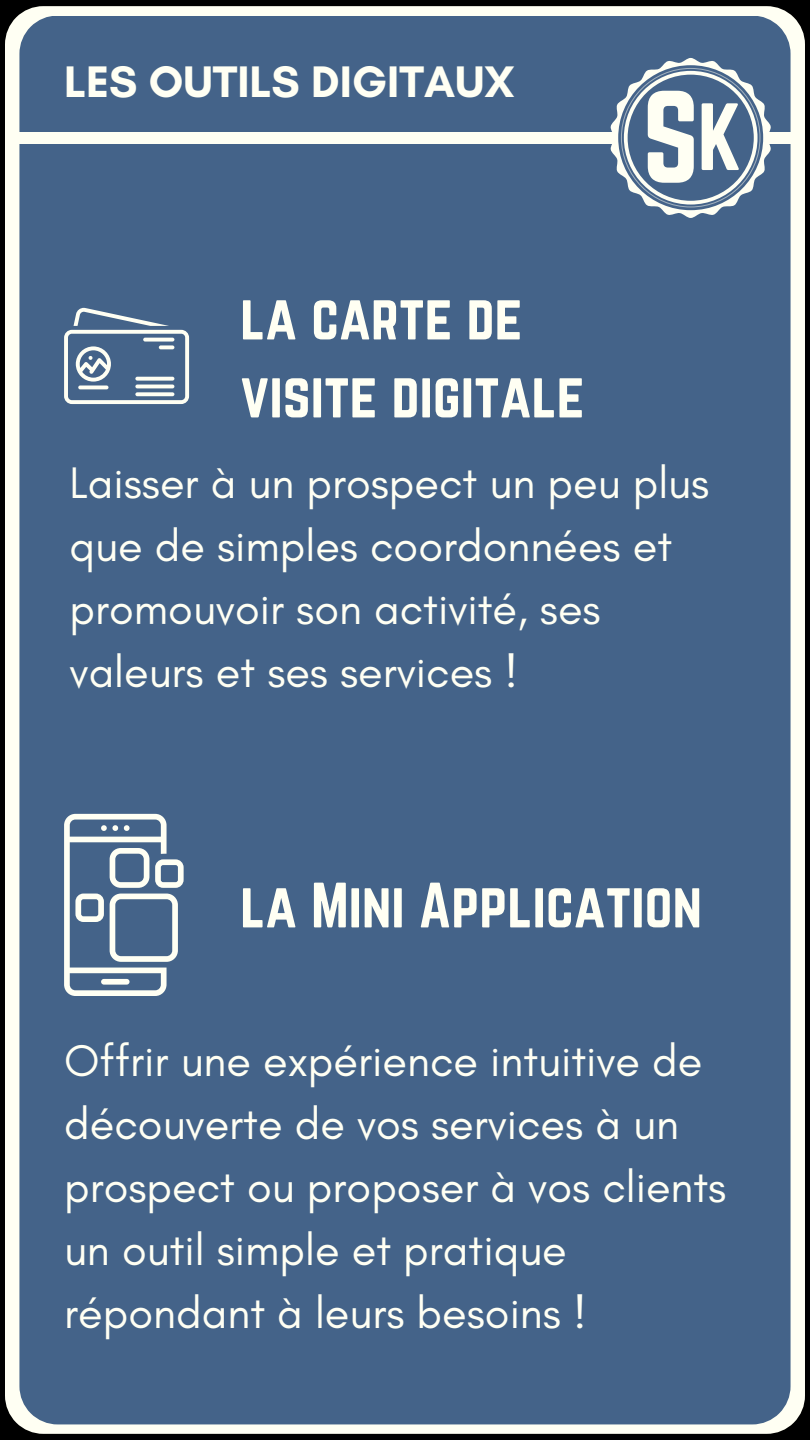
<style>
.page{position:relative;width:810px;height:1440px;background:#000}
.page>*{position:absolute;margin:0;border:0;box-sizing:border-box;transform-origin:0 0}
.t1{font:115px "Norwester";color:#fffff3}
.t2{font:83.4px "Norwester";color:#fffff3}
.t3{font:56px/78px "Norwester";color:#fffff3}
.t4{font:45px/63px "Glacial Indifference";color:#fffff3}
.t5{font:700 45px "Glacial Indifference";color:#fffff3}
</style>
<div class="page">
<div style="left:5px;top:6px;width:800px;height:1428px;background:#fffff3"></div>
<div style="left:19px;top:16px;width:772px;height:1408px;background:#446389"></div>
<div style="left:5px;top:132px;width:792px;height:12px;background:#fffff3"></div>
<svg style="left:611px;top:58px;width:160px;height:160px;background:#657f9c"></svg>
<svg style="left:64px;top:308px;width:125px;height:96px;background:#748ba4"></svg>
<svg style="left:64px;top:814px;width:119px;height:182px;background:#7c92a9"></svg>
<p class="t5" style="left:64px;top:54px;width:452px">LES OUTILS DIGITAUX</p>
<p class="t3" style="left:240px;top:278px;width:346px">la carte de visite digitale</p>
<p class="t1" style="left:642px;top:68px;width:59px">S</p>
<p class="t2" style="left:697px;top:87px;width:46px">K</p>
<p class="t4" style="left:70px;top:451px;width:641px">Laisser à un prospect un peu plus que de simples coordonnées et promouvoir son activité, ses valeurs et ses services !</p>
<p class="t3" style="left:240px;top:866px;width:463px">la Mini Application</p>
<p class="t4" style="left:64px;top:1028px;width:664px">Offrir une expérience intuitive de découverte de vos services à un prospect ou proposer à vos clients un outil simple et pratique répondant à leurs besoins !</p>
</div>
